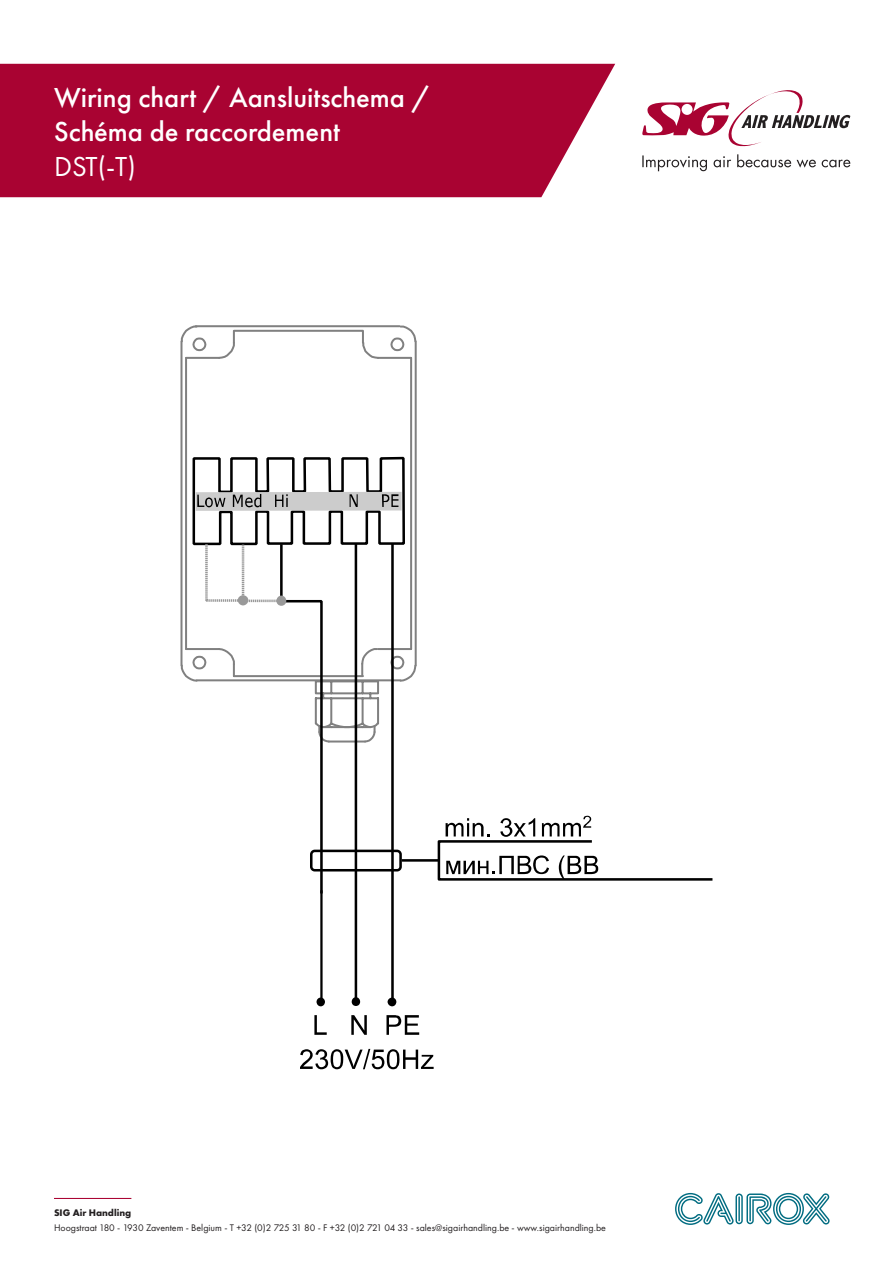
<style>
.page{position:relative;width:893px;height:1263px;background:#fff}
.page>*{position:absolute;margin:0;border:0;box-sizing:border-box;transform-origin:0 0}
.t1{font:500 28.5px "Futura PT";color:#fff}
.t2{font:28.5px "Futura PT";color:#fff}
.t3{font:9.9px "Futura PT";color:#231f20}
.t4{font:700 9.9px "Futura PT";color:#231f20}
</style>
<div class="page">
<div style="left:0;top:64px;width:615px;height:133px;background:#a90332"></div>
<svg style="left:642px;top:90px;width:208px;height:56px"></svg>
<svg style="left:642px;top:154px;width:208px;height:17px"></svg>
<hr style="left:54px;top:1198px;width:77px;height:1px;background:#a90332">
<svg style="left:675px;top:1192px;width:155px;height:33px"></svg>
<hr style="left:415px;top:341px;width:2px;height:324px;background:#808080">
<hr style="left:180px;top:341px;width:2px;height:324px;background:#808080">
<svg style="left:180px;top:325px;width:237px;height:35px"></svg>
<svg style="left:184px;top:329px;width:229px;height:126px"></svg>
<svg style="left:191px;top:336px;width:214px;height:119px"></svg>
<hr style="left:391px;top:543px;width:3px;height:456px;background:#000">
<hr style="left:355px;top:544px;width:2px;height:456px;background:#000">
<div style="left:317px;top:997px;width:8px;height:9px;background:#000;border-radius:50%"></div>
<div style="left:352px;top:997px;width:8px;height:9px;background:#000;border-radius:50%"></div>
<div style="left:388px;top:997px;width:8px;height:9px;background:#000;border-radius:50%"></div>
<svg style="left:314px;top:1015px;width:13px;height:20px"></svg>
<svg style="left:351px;top:1015px;width:16px;height:20px"></svg>
<svg style="left:386px;top:1015px;width:33px;height:20px"></svg>
<svg style="left:300px;top:1049px;width:134px;height:20px"></svg>
<svg style="left:437px;top:816px;width:276px;height:65px"></svg>
<hr style="left:402px;top:859px;width:36px;height:3px;background:#000">
<hr style="left:196px;top:325px;width:203px;height:2px;background:#808080">
<hr style="left:320px;top:890px;width:3px;height:112px;background:#000">
<svg style="left:180px;top:455px;width:238px;height:441px"></svg>
<p class="t1" style="left:54px;top:81px;width:379px">Wiring chart / Aansluitschema /</p>
<p class="t1" style="left:54px;top:115px;width:288px">Schéma de raccordement</p>
<p class="t2" style="left:54px;top:149px;width:83px">DST(-T)</p>
<p class="t4" style="left:54px;top:1207px;width:79px">SIG Air Handling</p>
<p class="t3" style="left:54px;top:1222px;width:554px">Hoogstraat 180 - 1930 Zaventem - Belgium - T +32 (0)2 725 31 80 - F +32 (0)2 721 04 33 - sales@sigairhandling.be - www.sigairhandling.be</p>
</div>
